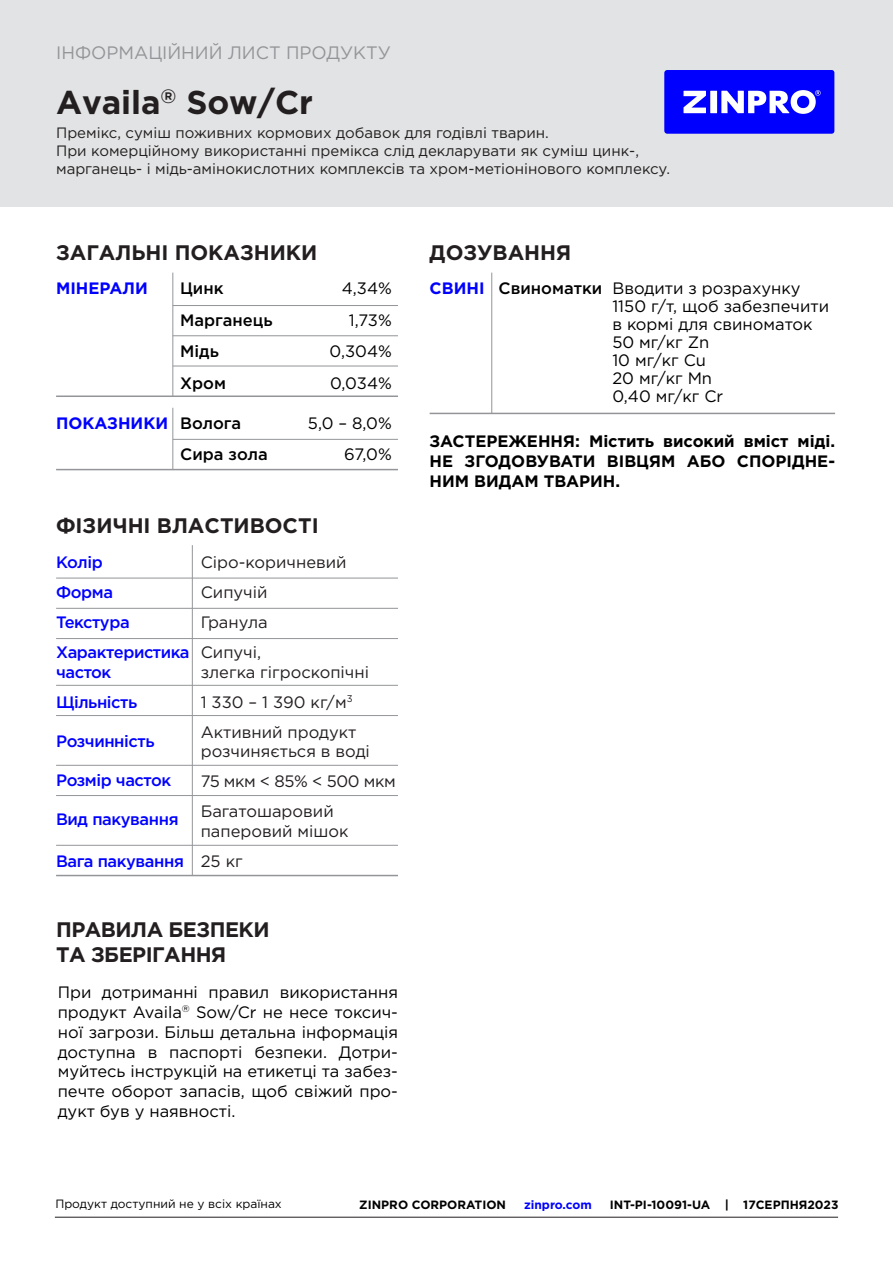
<style>
.page{position:relative;width:893px;height:1263px;background:#fff}
.page>*{position:absolute;margin:0;border:0;box-sizing:border-box;transform-origin:0 0}
.t1{font:700 33px "Gotham Pro";color:#231f20}
.t2{font:700 21px "Gotham Pro";color:#231f20}
.t3{font:700 21px/25.2px "Gotham Pro";letter-spacing:-.025em;color:#231f20}
.t4{font:18px "Gotham Pro";color:#939598}
.t5{font:16.5px/18px "Gotham Pro";color:#000;text-align:right}
.t6{font:16.5px/30px "Gotham Pro";color:#231f20}
.t7{font:500 16.5px/30px "Gotham Pro";letter-spacing:-.025em;color:#00f}
.t8{font:700 16.5px/19.8px "Gotham Pro";color:#000;text-align:justify}
.t9{font:500 16.5px/31.5px "Gotham Pro";color:#000}
.t10{font:700 16.5px "Gotham Pro";color:#00f}
.t11{font:15px/18px "Gotham Pro";color:#231f20}
.t12{font:700 12px "Gotham Pro";color:#000}
.t13{font:12px "Gotham Pro";color:#000}
.t14{font:700 12px "Gotham Pro";color:#00f}
.s1{font-weight:500}
</style>
<div class="page">
<div style="left:0;top:0;width:893px;height:206px;background:#e2e3e4"></div>
<svg style="left:664px;top:70px;width:170px;height:64px"></svg>
<hr style="left:55px;top:1217px;width:783px;height:1px;background:#231f20">
<hr style="left:173px;top:305px;width:225px;height:1px;background:#939598">
<hr style="left:172px;top:273px;width:1px;height:123px;background:#939598">
<hr style="left:491px;top:273px;width:1px;height:140px;background:#939598">
<hr style="left:173px;top:335px;width:225px;height:1px;background:#939598">
<hr style="left:173px;top:366px;width:225px;height:1px;background:#939598">
<hr style="left:56px;top:395px;width:342px;height:2px;background:#939598">
<hr style="left:172px;top:408px;width:1px;height:62px;background:#939598">
<hr style="left:173px;top:439px;width:225px;height:1px;background:#939598">
<hr style="left:56px;top:469px;width:342px;height:1px;background:#939598">
<hr style="left:430px;top:413px;width:405px;height:1px;background:#939598">
<hr style="left:56px;top:578px;width:342px;height:1px;background:#939598">
<hr style="left:192px;top:545px;width:1px;height:330px;background:#939598">
<hr style="left:56px;top:608px;width:342px;height:1px;background:#939598">
<hr style="left:56px;top:638px;width:342px;height:1px;background:#939598">
<hr style="left:56px;top:685px;width:342px;height:1px;background:#939598">
<hr style="left:56px;top:715px;width:342px;height:1px;background:#939598">
<hr style="left:56px;top:765px;width:342px;height:1px;background:#939598">
<hr style="left:56px;top:795px;width:342px;height:1px;background:#939598">
<hr style="left:56px;top:845px;width:342px;height:1px;background:#939598">
<hr style="left:56px;top:875px;width:342px;height:1px;background:#939598">
<p class="t4" style="left:56px;top:43px;width:336px">ІНФОРМАЦІЙНИЙ ЛИСТ ПРОДУКТУ</p>
<h1 class="t1" style="left:56px;top:83px;width:258px">Availa<sup>®</sup> Sow/Cr</h1>
<p class="t11" style="left:56px;top:124px;width:615px">Премікс, суміш поживних кормових добавок для годівлі тварин.<br>При комерційному використанні премікса слід декларувати як суміш цинк-, марганець- і мідь-амінокислотних комплексів та хром-метіонінового комплексу.</p>
<p class="t2" style="left:56px;top:241px;width:263px">ЗАГАЛЬНІ ПОКАЗНИКИ</p>
<p class="t2" style="left:430px;top:241px;width:143px">ДОЗУВАННЯ</p>
<p class="t10" style="left:56px;top:279px;width:93px">МІНЕРАЛИ</p>
<p class="t10" style="left:430px;top:279px;width:56px">СВИНІ</p>
<p class="t9" style="left:180px;top:272px;width:94px">Цинк<br>Марганець<br>Мідь<br>Хром</p>
<p class="t5" style="left:612px;top:279px;width:218px;text-align:left;text-indent:-114px"><span class="s1">Свиноматки</span> Вводити з розрахунку<br>1150 г/т, щоб забезпечити в кормі для свиноматок<br>50 мг/кг Zn<br>10 мг/кг Cu<br>20 мг/кг Mn<br>0,40 мг/кг Cr</p>
<p class="t5" style="left:330px;top:272px;width:64px;line-height:31.5px">4,34%<br>1,73%<br>0,304%<br>0,034%</p>
<p class="t10" style="left:56px;top:413px;width:114px">ПОКАЗНИКИ</p>
<p class="t9" style="left:180px;top:407px;width:89px">Волога<br>Сира зола</p>
<p class="t5" style="left:308px;top:407px;width:85px;line-height:31.5px">5,0 – 8,0%<br>67,0%</p>
<p class="t2" style="left:56px;top:513px;width:264px">ФІЗИЧНІ ВЛАСТИВОСТІ</p>
<p class="t7" style="left:56px;top:547px;width:135px">Колір<br>Форма<br>Текстура<br>Характеристика</p>
<p class="t7" style="left:56px;top:656px;width:83px">часток<br>Щільність</p>
<p class="t7" style="left:56px;top:725px;width:100px">Розчинність</p>
<p class="t7" style="left:56px;top:764px;width:117px">Розмір часток</p>
<p class="t7" style="left:56px;top:803px;width:124px">Вид пакування</p>
<p class="t7" style="left:56px;top:845px;width:129px">Вага пакування</p>
<p class="t6" style="left:201px;top:547px;width:147px">Сіро-коричневий<br>Сипучій<br>Гранула<br>Сипучі,</p>
<p class="t6" style="left:201px;top:657px;width:170px">злегка гігроскопічні<br>1 330 – 1 390 кг/м<sup>3<br></sup>Активний продукт</p>
<p class="t6" style="left:201px;top:736px;width:196px">розчиняється в воді<br>75 мкм &lt; 85% &lt; 500 мкм<br>Багатошаровий</p>
<p class="t6" style="left:201px;top:816px;width:149px">паперовий мішок<br>25 кг</p>
<p class="t3" style="left:56px;top:917px;width:215px">ПРАВИЛА БЕЗПЕКИ<br>ТА ЗБЕРІГАННЯ</p>
<p class="t5" style="left:58px;top:982px;width:342px;line-height:19.8px;text-align:justify">При дотриманні правил використання продукт Availa<sup>®</sup> Sow/Cr не несе токсич&shy;ної загрози. Більш детальна інформація доступна в паспорті безпеки. Дотри&shy;муйтесь інструкцій на етикетці та забез&shy;печте оборот запасів, щоб свіжий про&shy;дукт був у наявності.</p>
<p class="t8" style="left:430px;top:431px;width:407px">ЗАСТЕРЕЖЕННЯ: Містить високий вміст міді.<br>НЕ ЗГОДОВУВАТИ ВІВЦЯМ АБО СПОРІДНЕ-НИМ ВИДАМ ТВАРИН.</p>
<p class="t13" style="left:55px;top:1197px;width:228px">Продукт доступний не у всіх країнах</p>
<p class="t12" style="left:359px;top:1197px;width:148px">ZINPRO CORPORATION</p>
<p class="t14" style="left:524px;top:1197px;width:69px">zinpro.com</p>
<p class="t12" style="left:610px;top:1197px;width:230px">INT-PI-10091-UA | 17СЕРПНЯ2023</p>
</div>
